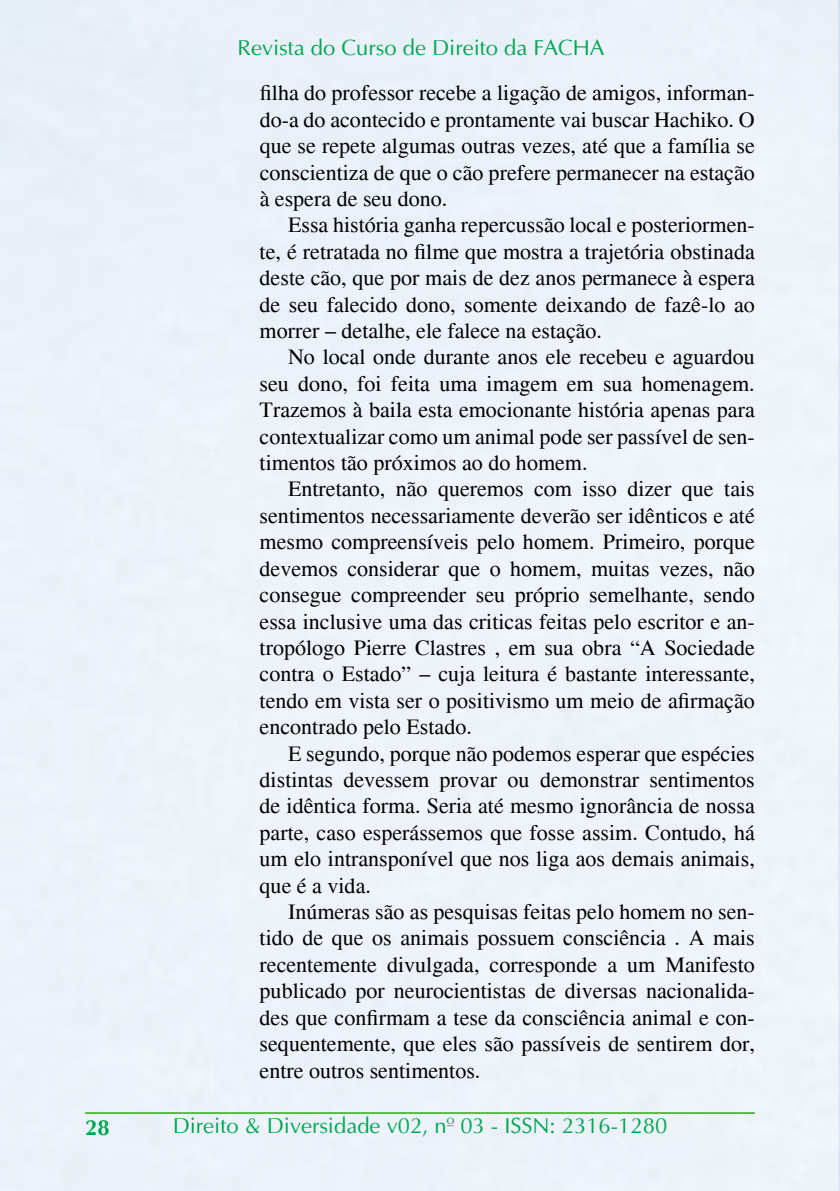
<style>
.page{position:relative;width:840px;height:1191px;background:#fff}
.page>*{position:absolute;margin:0;border:0;box-sizing:border-box;transform-origin:0 0}
.t1{font:22px/26.4px "Times";color:#000;text-align:justify}
.t2{font:22px "Ottawa Plain";color:#00a651}
.t3{font:700 22px "Ottawa";color:#00a651}
</style>
<div class="page">
<div style="left:0;top:0;width:839px;height:1191px;background:#edf2f9"></div>
<hr style="left:85px;top:1112px;width:669px;height:2px;background:#5bba4a">
<p class="t2" style="left:237px;top:35px;width:368px">Revista do Curso de Direito da FACHA</p>
<p class="t1" style="left:259px;top:80px;width:496px">filha do professor recebe a ligação de amigos, informan&shy;do-a do acontecido e prontamente vai buscar Hachiko. O que se repete algumas outras vezes, até que a família se conscientiza de que o cão prefere permanecer na estação à espera de seu dono.</p>
<p class="t1" style="left:259px;top:212px;width:496px;text-indent:28px">Essa história ganha repercussão local e posteriormen&shy;te, é retratada no filme que mostra a trajetória obstinada deste cão, que por mais de dez anos permanece à espera de seu falecido dono, somente deixando de fazê-lo ao morrer – detalhe, ele falece na estação.</p>
<p class="t1" style="left:259px;top:344px;width:496px;text-indent:28px">No local onde durante anos ele recebeu e aguardou seu dono, foi feita uma imagem em sua homenagem.<br>Trazemos à baila esta emocionante história apenas para contextualizar como um animal pode ser passível de sen&shy;timentos tão próximos ao do homem.</p>
<p class="t1" style="left:259px;top:476px;width:496px;text-indent:28px">Entretanto, não queremos com isso dizer que tais sentimentos necessariamente deverão ser idênticos e até mesmo compreensíveis pelo homem. Primeiro, porque devemos considerar que o homem, muitas vezes, não consegue compreender seu próprio semelhante, sendo essa inclusive uma das criticas feitas pelo escritor e an&shy;tropólogo Pierre Clastres , em sua obra “A Sociedade contra o Estado” – cuja leitura é bastante interessante, tendo em vista ser o positivismo um meio de afirmação encontrado pelo Estado.</p>
<p class="t1" style="left:259px;top:740px;width:496px;text-indent:28px">E segundo, porque não podemos esperar que espécies distintas devessem provar ou demonstrar sentimentos de idêntica forma. Seria até mesmo ignorância de nossa parte, caso esperássemos que fosse assim. Contudo, há um elo intransponível que nos liga aos demais animais, que é a vida.</p>
<p class="t1" style="left:259px;top:898px;width:496px;text-indent:28px">Inúmeras são as pesquisas feitas pelo homem no sen&shy;tido de que os animais possuem consciência . A mais recentemente divulgada, corresponde a um Manifesto publicado por neurocientistas de diversas nacionalida&shy;des que confirmam a tese da consciência animal e con&shy;sequentemente, que eles são passíveis de sentirem dor, entre outros sentimentos.</p>
<p class="t3" style="left:85px;top:1114px;width:26px">28</p>
<p class="t2" style="left:173px;top:1113px;width:496px">Direito &amp; Diversidade v02, nº 03 - ISSN: 2316-1280</p>
</div>
